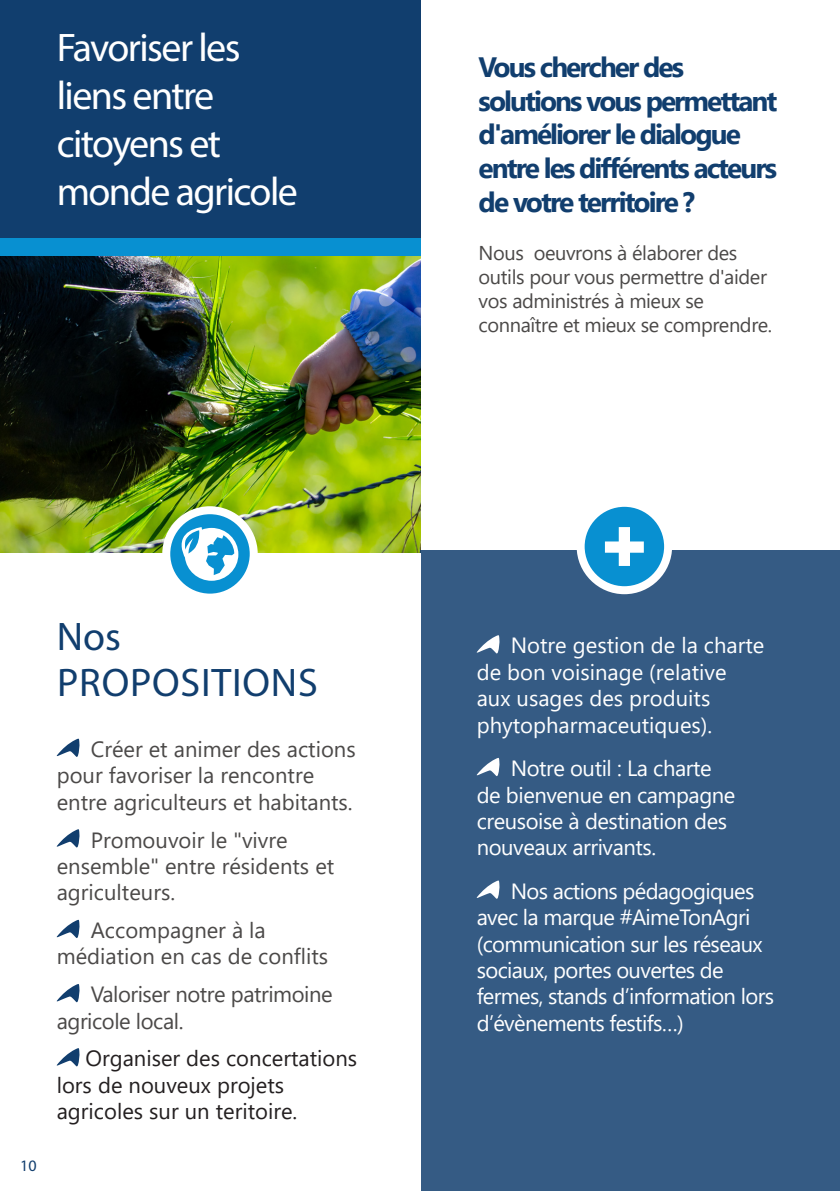
<style>
.page{position:relative;width:840px;height:1191px;background:#fff}
.page>*{position:absolute;margin:0;border:0;box-sizing:border-box;transform-origin:0 0}
.t1{font:40px "Myriad Pro";letter-spacing:-.04em;color:#fff}
.t2{font:40px "Myriad Pro";letter-spacing:.02em;color:#113e6e}
.t3{font:700 28px/33.6px "Segoe UI";letter-spacing:-.07em;color:#113e6e}
.t4{font:22px/26.4px "Segoe UI";letter-spacing:-.02em;color:#fff}
.t5{font:22px/26.4px "Segoe UI";color:#4b4948}
.t6{font:22px/26.4px "Segoe UI";color:#fff}
.t7{font:22px/26.4px "Segoe UI";color:#231f20}
.t8{font:22px/26.4px "Segoe UI";letter-spacing:-.02em;color:#4b4948}
.t9{font:20px/24px "Segoe UI";letter-spacing:-.02em;color:#4b4948}
.t10{font:16px "Myriad Pro";color:#113e6e}
</style>
<div class="page">
<img style="left:0;top:255px;width:420px;height:298px">
<div style="left:0;top:0;width:420px;height:238px;background:#113e6e"></div>
<div style="left:420px;top:550px;width:419px;height:641px;background:#355b84"></div>
<svg style="left:476px;top:635px;width:23px;height:19px"></svg>
<svg style="left:476px;top:757px;width:23px;height:19px"></svg>
<svg style="left:476px;top:880px;width:23px;height:19px"></svg>
<svg style="left:580px;top:503px;width:87px;height:87px;background:#299fd7"></svg>
<svg style="left:604px;top:527px;width:39px;height:39px"></svg>
<div style="left:576px;top:499px;width:95px;height:95px;border:8px solid #fff;border-radius:50%"></div>
<svg style="left:57px;top:738px;width:23px;height:19px"></svg>
<svg style="left:57px;top:829px;width:23px;height:19px"></svg>
<svg style="left:57px;top:919px;width:23px;height:19px"></svg>
<svg style="left:57px;top:984px;width:23px;height:18px"></svg>
<svg style="left:57px;top:1048px;width:23px;height:19px"></svg>
<svg style="left:166px;top:510px;width:87px;height:87px;fill:#0890d1"></svg>
<svg style="left:179px;top:527px;width:59px;height:54px"></svg>
<div style="left:162px;top:506px;width:95px;height:95px;border:8px solid #fff;border-radius:50%"></div>
<div style="left:0;top:238px;width:420px;height:17px;background:#0890d1"></div>
<p class="t1" style="left:57px;top:23px;width:185px">Favoriser les</p>
<p class="t1" style="left:57px;top:71px;width:159px">liens entre</p>
<p class="t1" style="left:57px;top:119px;width:166px">citoyens et</p>
<p class="t1" style="left:57px;top:167px;width:242px">monde agricole</p>
<p class="t10" style="left:20px;top:1155px;width:18px">10</p>
<p class="t2" style="left:57px;top:612px;width:66px">Nos</p>
<p class="t2" style="left:57px;top:657px;width:262px">PROPOSITIONS</p>
<p class="t5" style="left:57px;top:734px;width:300px;text-indent:34px">Créer et animer des actions pour favoriser la rencontre entre agriculteurs et habitants.</p>
<p class="t5" style="left:57px;top:824px;width:279px;text-indent:34px">Promouvoir le "vivre ensemble" entre résidents et agriculteurs.</p>
<p class="t5" style="left:57px;top:915px;width:273px;text-indent:34px">Accompagner à la médiation en cas de conflits</p>
<p class="t8" style="left:57px;top:979px;width:277px;text-indent:34px">Valoriser notre patrimoine agricole local.</p>
<p class="t7" style="left:57px;top:1043px;width:302px;text-indent:29px">Organiser des concertations lors de nouveux projets agricoles sur un teritoire.</p>
<p class="t3" style="left:478px;top:48px;width:300px">Vous chercher des solutions vous permettant d'améliorer le dialogue entre les différents acteurs de votre territoire ?</p>
<p class="t9" style="left:478px;top:239px;width:295px">Nous oeuvrons à élaborer des outils pour vous permettre d'aider vos administrés à mieux se connaître et mieux se comprendre.</p>
<p class="t6" style="left:476px;top:630px;width:289px;text-indent:34px">Notre gestion de la charte de bon voisinage (relative aux usages des produits phytopharmaceutiques).</p>
<p class="t4" style="left:476px;top:753px;width:260px;text-indent:34px">Notre outil : La charte de bienvenue en campagne creusoise à destination des nouveaux arrivants.</p>
<p class="t4" style="left:476px;top:875px;width:298px;text-indent:34px">Nos actions pédagogiques avec la marque #AimeTonAgri (communication sur les réseaux sociaux, portes ouvertes de fermes, stands d’information lors d’évènements festifs…)</p>
</div>
